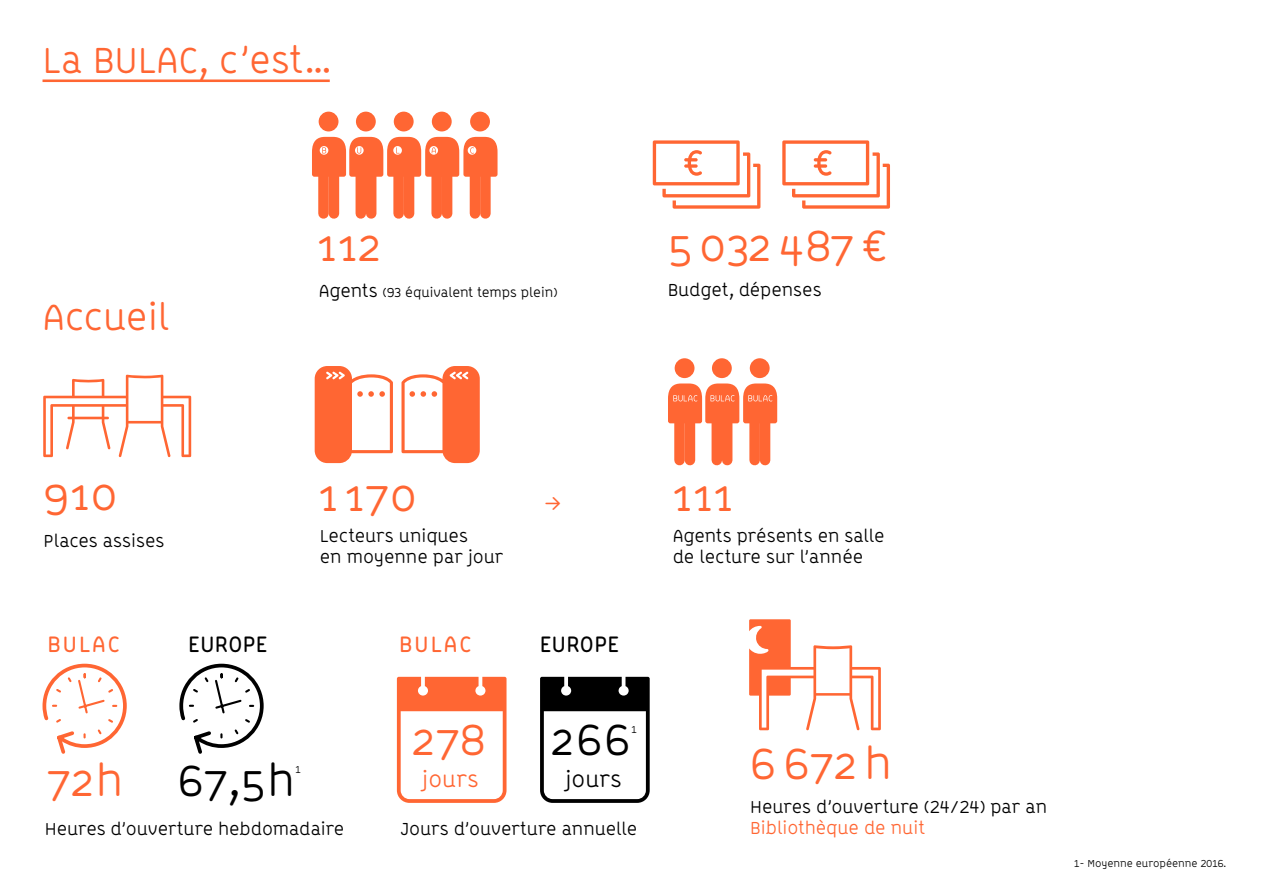
<style>
.page{position:relative;width:1263px;height:893px;background:#fff}
.page>*{position:absolute;margin:0;border:0;box-sizing:border-box;transform-origin:0 0}
.t1{font:45px "ABB Line";color:#f63}
.t2{font:45px "ABB Line";color:#000}
.t3{font:37.5px "ABB Line";letter-spacing:-.01em;color:#f63}
.t4{font:700 22.5px "ABB Line";letter-spacing:.02em;color:#000}
.t5{font:700 22.5px "ABB Line";letter-spacing:.09em;color:#f63}
.t6{font:22.5px "ABB Line";letter-spacing:.01em;color:#f63}
.t7{font:22.5px "ABB Line";letter-spacing:.01em;color:#000}
.t8{font:18px/21.6px "ABB Line";color:#000}
.t9{font:18px "ABB Line";color:#f63}
.t10{font:13.5px "ABB Line";letter-spacing:-.005em;color:#000}
.t11{font:10.5px "ABB Line";color:#000}
.s1{font-size:18px}
.s2{color:#f63}
</style>
<div class="page">
<hr style="left:43px;top:79px;width:287px;height:3px;background:#f63">
<svg style="left:653px;top:140px;width:107px;height:69px"></svg>
<svg style="left:782px;top:140px;width:108px;height:69px"></svg>
<div style="left:319px;top:112px;width:19px;height:19px;background:#f63;border-radius:50%"></div>
<div style="left:356px;top:112px;width:20px;height:19px;background:#f63;border-radius:50%"></div>
<div style="left:394px;top:112px;width:20px;height:19px;background:#f63;border-radius:50%"></div>
<div style="left:432px;top:112px;width:20px;height:19px;background:#f63;border-radius:50%"></div>
<div style="left:470px;top:112px;width:20px;height:19px;background:#f63;border-radius:50%"></div>
<div style="left:318px;top:171px;width:11px;height:42px;background:#f63"></div>
<div style="left:356px;top:171px;width:10px;height:42px;background:#f63"></div>
<div style="left:393px;top:171px;width:11px;height:42px;background:#f63"></div>
<div style="left:431px;top:171px;width:11px;height:42px;background:#f63"></div>
<div style="left:470px;top:171px;width:10px;height:42px;background:#f63"></div>
<div style="left:329px;top:171px;width:10px;height:42px;background:#f63"></div>
<div style="left:366px;top:171px;width:10px;height:42px;background:#f63"></div>
<div style="left:404px;top:171px;width:10px;height:42px;background:#f63"></div>
<div style="left:442px;top:171px;width:10px;height:42px;background:#f63"></div>
<div style="left:480px;top:171px;width:11px;height:42px;background:#f63"></div>
<svg style="left:312px;top:137px;width:185px;height:40px"></svg>
<svg style="left:43px;top:375px;width:148px;height:82px"></svg>
<svg style="left:397px;top:677px;width:109px;height:126px"></svg>
<svg style="left:540px;top:677px;width:110px;height:126px"></svg>
<svg style="left:42px;top:663px;width:85px;height:91px"></svg>
<svg style="left:179px;top:663px;width:85px;height:91px"></svg>
<svg style="left:749px;top:619px;width:132px;height:111px"></svg>
<svg style="left:401px;top:366px;width:79px;height:97px"></svg>
<svg style="left:315px;top:366px;width:78px;height:97px"></svg>
<div style="left:675px;top:358px;width:19px;height:20px;background:#f63;border-radius:50%"></div>
<div style="left:712px;top:358px;width:20px;height:20px;background:#f63;border-radius:50%"></div>
<div style="left:750px;top:358px;width:20px;height:20px;background:#f63;border-radius:50%"></div>
<div style="left:674px;top:418px;width:11px;height:42px;background:#f63"></div>
<div style="left:711px;top:418px;width:11px;height:42px;background:#f63"></div>
<div style="left:749px;top:418px;width:11px;height:42px;background:#f63"></div>
<div style="left:685px;top:418px;width:10px;height:42px;background:#f63"></div>
<div style="left:722px;top:418px;width:10px;height:42px;background:#f63"></div>
<div style="left:760px;top:418px;width:10px;height:42px;background:#f63"></div>
<svg style="left:668px;top:383px;width:109px;height:40px"></svg>
<h2 class="t3" style="left:43px;top:36px;width:289px">La BULAC, c’est…</h2>
<h2 class="t3" style="left:43px;top:293px;width:128px">Accueil</h2>
<h1 class="t1" style="left:318px;top:217px;width:66px">112</h1>
<p class="t10" style="left:319px;top:283px;width:240px"><span class="s1">Agents</span> (93 équivalent temps plein)</p>
<h1 class="t1" style="left:668px;top:217px;width:219px">5032487€</h1>
<p class="t8" style="left:668px;top:279px;width:155px">Budget, dépenses</p>
<h1 class="t1" style="left:43px;top:466px;width:76px">910</h1>
<p class="t8" style="left:44px;top:529px;width:122px">Places assises</p>
<h1 class="t1" style="left:319px;top:467px;width:99px">1 170</h1>
<p class="t6" style="left:547px;top:489px;width:15px">→</p>
<h1 class="t1" style="left:673px;top:467px;width:63px">111</h1>
<p class="t8" style="left:320px;top:524px;width:185px">Lecteurs uniques<br>en moyenne par jour</p>
<p class="t8" style="left:673px;top:524px;width:213px">Agents présents en salle de lecture sur l’année</p>
<p class="t5" style="left:47px;top:630px;width:74px">BULAC</p>
<p class="t4" style="left:188px;top:630px;width:81px">EUROPE</p>
<p class="t5" style="left:399px;top:630px;width:74px">BULAC</p>
<p class="t4" style="left:540px;top:630px;width:81px">EUROPE</p>
<h1 class="t2" style="left:48px;top:752px;width:249px"><span class="s2">72h</span> 67,5h</h1>
<p class="t11" style="left:295px;top:763px;width:7px">1</p>
<h1 class="t1" style="left:413px;top:711px;width:74px">278</h1>
<p class="t6" style="left:422px;top:765px;width:58px">jours</p>
<h1 class="t2" style="left:552px;top:711px;width:81px">266</h1>
<p class="t11" style="left:631px;top:723px;width:7px">1</p>
<p class="t7" style="left:565px;top:765px;width:58px">jours</p>
<p class="t8" style="left:45px;top:818px;width:301px">Heures d’ouverture hebdomadaire</p>
<p class="t8" style="left:400px;top:818px;width:239px">Jours d’ouverture annuelle</p>
<h1 class="t1" style="left:749px;top:735px;width:145px">6672h</h1>
<p class="t8" style="left:750px;top:795px;width:298px">Heures d’ouverture (24/24) par an</p>
<p class="t9" style="left:750px;top:817px;width:176px">Bibliothèque de nuit</p>
<p class="t11" style="left:1074px;top:857px;width:154px">1- Moyenne européenne 2016.</p>
</div>
